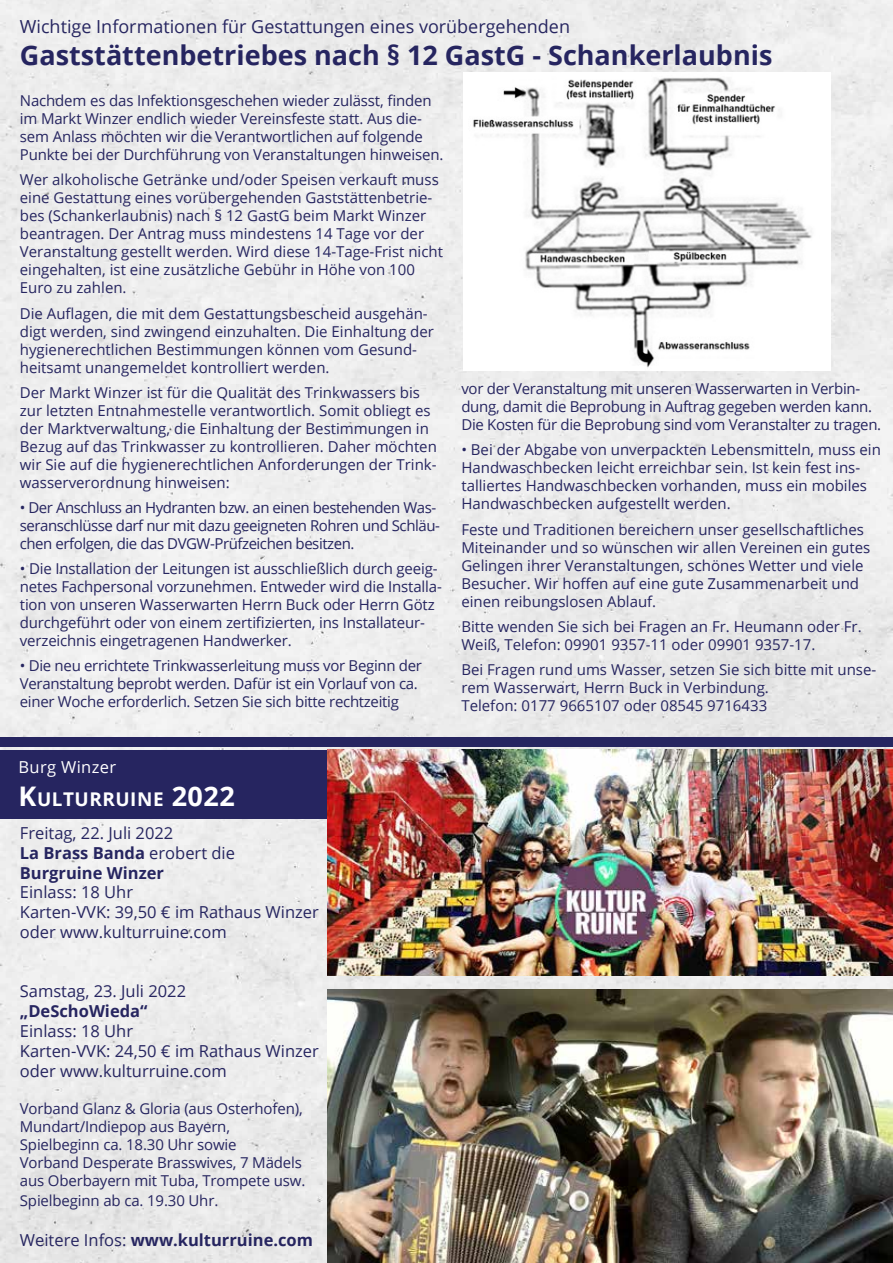
<style>
.page{position:relative;width:893px;height:1263px;background:#ededed}
.page>*{position:absolute;margin:0;border:0;box-sizing:border-box;transform-origin:0 0}
.t1{font:700 27px "Open Sans";color:#262560}
.t2{font:700 18.9px "Open Sans";letter-spacing:.03em;color:#fff}
.t3{font:18px "Open Sans";color:#262560}
.t4{font:16.5px/19.8px "Open Sans";color:#262560}
.t5{font:700 16.5px "Open Sans";color:#262560}
.t6{font:16.5px "Open Sans";letter-spacing:.02em;color:#fff}
.t7{font:15px/18px "Open Sans";color:#262560}
.t8{font:15px/18px "Open Sans";letter-spacing:-.02em;color:#262560}
.t9{font:15px/18px "Open Sans";letter-spacing:-.03em;color:#262560}
.s1{font-size:27px}
.s2{font-weight:700}
.s3{font-weight:400}
</style>
<div class="page">
<div style="left:0;top:750px;width:440px;height:68px;background:#262560"></div>
<img style="left:328px;top:989px;width:565px;height:274px">
<img style="left:328px;top:750px;width:565px;height:225px">
<img style="left:463px;top:72px;width:367px;height:299px">
<div style="left:0;top:737px;width:893px;height:9px;background:#262560"></div>
<p class="t3" style="left:20px;top:14px;width:552px">Wichtige Informationen für Gestattungen eines vorübergehenden</p>
<h1 class="t1" style="left:20px;top:36px;width:754px">Gaststättenbetriebes nach § 12 GastG - Schankerlaubnis</h1>
<p class="t7" style="left:20px;top:91px;width:425px">Nachdem es das Infektionsgeschehen wieder zulässt, finden im Markt Winzer endlich wieder Vereinsfeste statt. Aus die&shy;sem Anlass möchten wir die Verantwortlichen auf folgende Punkte bei der Durchführung von Veranstaltungen hinweisen.</p>
<p class="t7" style="left:20px;top:170px;width:425px">Wer alkoholische Getränke und/oder Speisen verkauft muss eine Gestattung eines vorübergehenden Gaststättenbetrie&shy;bes (Schankerlaubnis) nach § 12 GastG beim Markt Winzer beantragen. Der Antrag muss mindestens 14 Tage vor der Veranstaltung gestellt werden. Wird diese 14-Tage-Frist nicht eingehalten, ist eine zusätzliche Gebühr in Höhe von 100<br>Euro zu zahlen.</p>
<p class="t7" style="left:20px;top:304px;width:416px">Die Auflagen, die mit dem Gestattungsbescheid ausgehän&shy;digt werden, sind zwingend einzuhalten. Die Einhaltung der hygienerechtlichen Bestimmungen können vom Gesund&shy;heitsamt unangemeldet kontrolliert werden.</p>
<p class="t7" style="left:20px;top:383px;width:419px">Der Markt Winzer ist für die Qualität des Trinkwassers bis zur letzten Entnahmestelle verantwortlich. Somit obliegt es der Marktverwaltung, die Einhaltung der Bestimmungen in Bezug auf das Trinkwasser zu kontrollieren. Daher möchten wir Sie auf die hygienerechtlichen Anforderungen der Trink&shy;wasserverordnung hinweisen:</p>
<p class="t9" style="left:20px;top:498px;width:422px">• Der Anschluss an Hydranten bzw. an einen bestehenden Was&shy;seranschlüsse darf nur mit dazu geeigneten Rohren und Schläu&shy;chen erfolgen, die das DVGW-Prüfzeichen besitzen.</p>
<p class="t7" style="left:20px;top:559px;width:424px">• Die Installation der Leitungen ist ausschließlich durch geeig&shy;netes Fachpersonal vorzunehmen. Entweder wird die Installa&shy;tion von unseren Wasserwarten Herrn Buck oder Herrn Götz durchgeführt oder von einem zertifizierten, ins Installateur&shy;verzeichnis eingetragenen Handwerker.</p>
<p class="t8" style="left:20px;top:656px;width:404px">• Die neu errichtete Trinkwasserleitung muss vor Beginn der<br>Veranstaltung beprobt werden. Dafür ist ein Vorlauf von ca. einer Woche erforderlich. Setzen Sie sich bitte rechtzeitig</p>
<p class="t8" style="left:461px;top:379px;width:421px">vor der Veranstaltung mit unseren Wasserwarten in Verbin&shy;dung, damit die Beprobung in Auftrag gegeben werden kann.<br>Die Kosten für die Beprobung sind vom Veranstalter zu tragen.</p>
<p class="t7" style="left:461px;top:440px;width:421px">• Bei der Abgabe von unverpackten Lebensmitteln, muss ein Handwaschbecken leicht erreichbar sein. Ist kein fest ins&shy;talliertes Handwaschbecken vorhanden, muss ein mobiles Handwaschbecken aufgestellt werden.</p>
<p class="t7" style="left:461px;top:520px;width:410px">Feste und Traditionen bereichern unser gesellschaftliches Miteinander und so wünschen wir allen Vereinen ein gutes Gelingen ihrer Veranstaltungen, schönes Wetter und viele Besucher. Wir hoffen auf eine gute Zusammenarbeit und einen reibungslosen Ablauf.</p>
<p class="t7" style="left:461px;top:617px;width:402px">Bitte wenden Sie sich bei Fragen an Fr. Heumann oder Fr.<br>Weiß, Telefon: 09901 9357-11 oder 09901 9357-17.</p>
<p class="t7" style="left:461px;top:660px;width:416px">Bei Fragen rund ums Wasser, setzen Sie sich bitte mit unse&shy;rem Wasserwart, Herrn Buck in Verbindung.<br>Telefon: 0177 9665107 oder 08545 9716433</p>
<p class="t6" style="left:19px;top:756px;width:99px">Burg Winzer</p>
<p class="t2" style="left:19px;top:785px;width:218px"><span class="s1">K</span>ULTURRUINE <span class="s1">2022</span></p>
<p class="t4" style="left:20px;top:823px;width:217px">Freitag, 22. Juli 2022<br><span class="s2">La Brass Banda</span> erobert die<br><span class="s2">Burgruine Winzer</span></p>
<p class="t4" style="left:20px;top:882px;width:301px">Einlass: 18 Uhr<br>Karten-VVK: 39,50 € im Rathaus Winzer oder www.kulturruine.com</p>
<p class="t4" style="left:20px;top:981px;width:168px">Samstag, 23. Juli 2022</p>
<p class="t5" style="left:20px;top:1000px;width:129px">„DeSchoWieda“</p>
<p class="t4" style="left:20px;top:1021px;width:301px">Einlass: 18 Uhr<br>Karten-VVK: 24,50 € im Rathaus Winzer oder www.kulturruine.com</p>
<p class="t7" style="left:20px;top:1099px;width:287px">Vorband Glanz &amp; Gloria (aus Osterhofen), Mundart/Indiepop aus Bayern, Spielbeginn ca. 18.30 Uhr sowie<br>Vorband Desperate Brasswives, 7 Mädels aus Oberbayern mit Tuba, Trompete usw.</p>
<p class="t7" style="left:20px;top:1191px;width:200px">Spielbeginn ab ca. 19.30 Uhr.</p>
<p class="t5" style="left:20px;top:1228px;width:295px"><span class="s3">Weitere Infos:</span> www.kulturruine.com</p>
</div>
